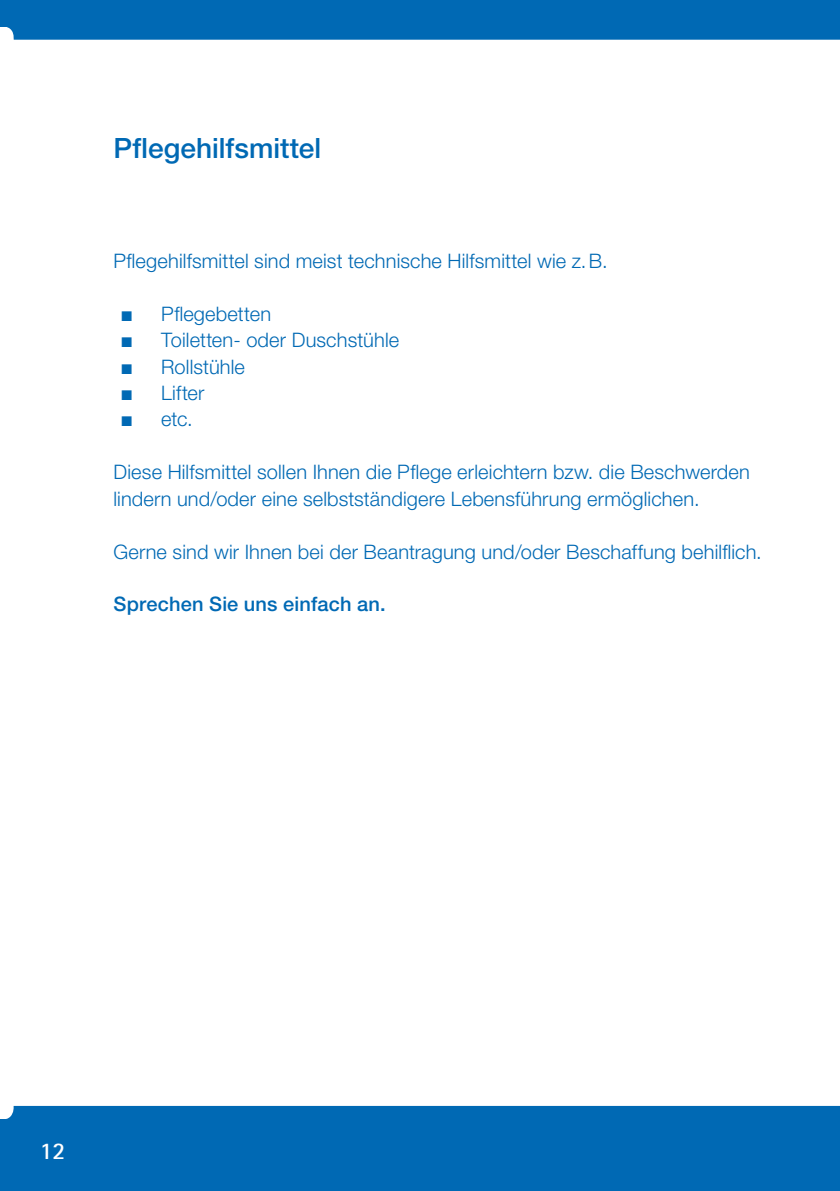
<style>
.page{position:relative;width:840px;height:1191px;background:#fff}
.page>*{position:absolute;margin:0;border:0;box-sizing:border-box;transform-origin:0 0}
.t1{font:500 28px "Helvetica Neue LT";color:#0069b4}
.t2{font:700 24px "Rotis Sans Serif";color:#fff}
.t3{font:300 20px/26.4px "Helvetica Neue LT";letter-spacing:.005em;color:#0069b4}
.t4{font:500 20px "Helvetica Neue LT";letter-spacing:.01em;color:#0069b4}
</style>
<div class="page">
<div style="left:0;top:1106px;width:839px;height:85px;background:#0069b4"></div>
<div style="left:0;top:0;width:839px;height:40px;background:#0069b4"></div>
<h1 class="t1" style="left:113px;top:131px;width:209px">Pflegehilfsmittel</h1>
<p class="t3" style="left:113px;top:247px;width:495px">Pflegehilfsmittel sind meist technische Hilfsmittel wie z.B.</p>
<p class="t3" style="left:121px;top:300px;width:151px">■ Pflegebetten</p>
<p class="t3" style="left:121px;top:326px;width:279px">■ Toiletten- oder Duschstühle</p>
<p class="t3" style="left:121px;top:353px;width:125px">■ Rollstühle</p>
<p class="t3" style="left:121px;top:379px;width:84px">■ Lifter</p>
<p class="t3" style="left:121px;top:406px;width:73px">■ etc.</p>
<p class="t3" style="left:113px;top:458px;width:637px">Diese Hilfsmittel sollen Ihnen die Pflege erleichtern bzw. die Beschwerden lindern und/oder eine selbstständigere Lebensführung ermöglichen.</p>
<p class="t3" style="left:113px;top:538px;width:649px">Gerne sind wir Ihnen bei der Beantragung und/oder Beschaffung behilflich.</p>
<p class="t4" style="left:113px;top:592px;width:273px">Sprechen Sie uns einfach an.</p>
<p class="t2" style="left:40px;top:1135px;width:27px">12</p>
</div>
